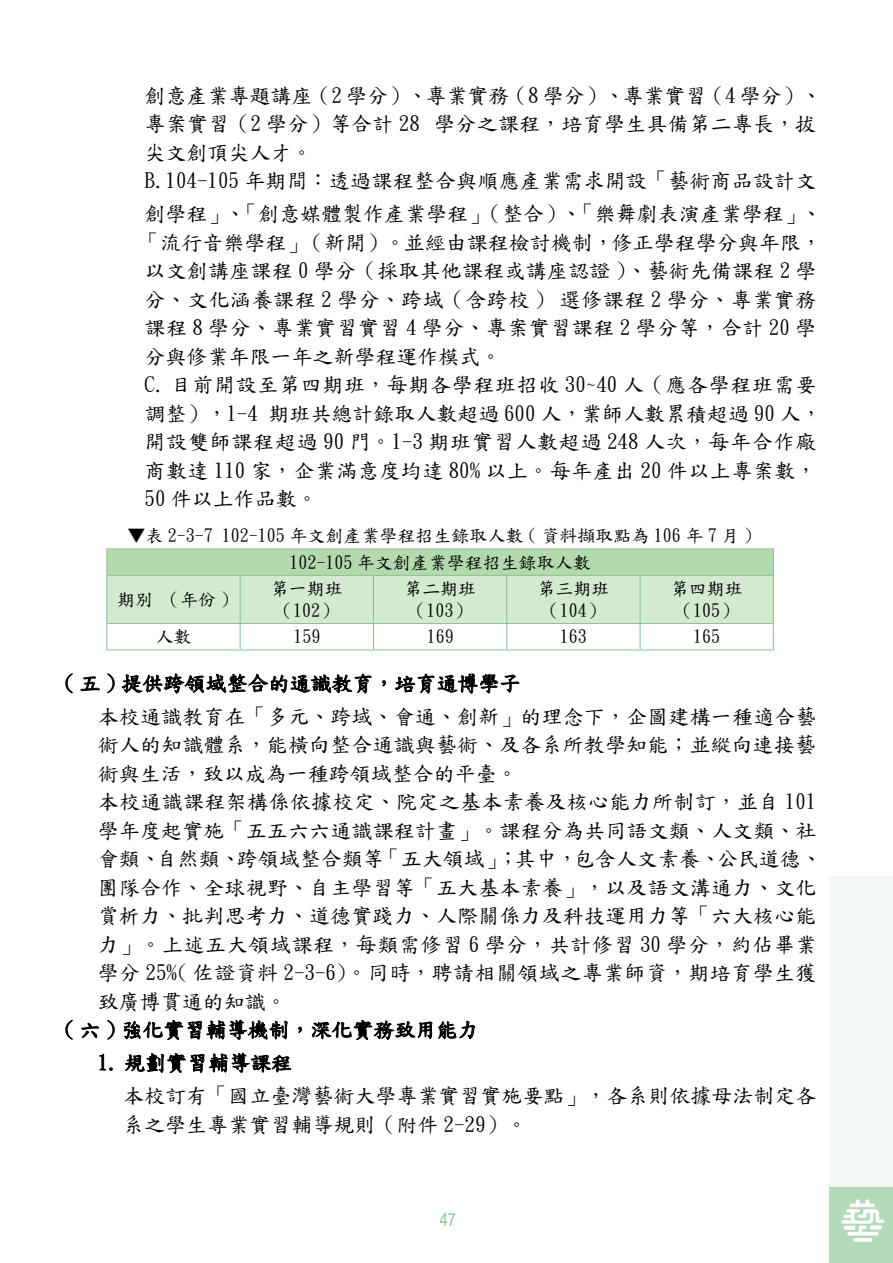
<style>
.page{position:relative;width:893px;height:1263px;background:#fff}
.page>*{position:absolute;margin:0;border:0;box-sizing:border-box;transform-origin:0 0}
.t1{font:21px/28.5px "DF Kai Shu SB Estd BF";letter-spacing:.005em;color:#000}
.t2{font:21px "DF Kai Shu SB Estd BF";letter-spacing:.03em;color:#000}
.t3{font:18px/21.6px "DF Kai Shu SB Estd BF";color:#000}
.t4{font:18px "Arial Narrow";color:#89c997}
</style>
<div class="page">
<div style="left:830px;top:876px;width:63px;height:387px;background:#f3f9f4"></div>
<div style="left:830px;top:1187px;width:63px;height:76px;background:#b2dab8"></div>
<svg style="left:841px;top:1199px;width:43px;height:43px"></svg>
<hr style="left:106px;top:548px;width:134px;height:1px;background:#89c997">
<hr style="left:240px;top:548px;width:133px;height:1px;background:#89c997">
<hr style="left:373px;top:548px;width:134px;height:1px;background:#89c997">
<hr style="left:507px;top:548px;width:133px;height:1px;background:#89c997">
<hr style="left:640px;top:548px;width:134px;height:1px;background:#89c997">
<svg style="left:65px;top:673px;width:8px;height:20px"></svg>
<svg style="left:80px;top:676px;width:20px;height:15px"></svg>
<svg style="left:106px;top:549px;width:668px;height:145px"></svg>
<svg style="left:65px;top:1020px;width:8px;height:20px"></svg>
<svg style="left:81px;top:1023px;width:18px;height:15px"></svg>
<svg style="left:107px;top:1020px;width:8px;height:20px"></svg>
<svg style="left:298px;top:1027px;width:4px;height:6px"></svg>
<svg style="left:312px;top:1020px;width:120px;height:20px"></svg>
<svg style="left:438px;top:1021px;width:37px;height:18px"></svg>
<svg style="left:99px;top:1054px;width:14px;height:17px"></svg>
<svg style="left:124px;top:1019px;width:167px;height:55px"></svg>
<p class="t1" style="left:145px;top:81px;width:679px">創意產業專題講座（2 學分）、專業實務（8 學分）、專業實習（4 學分）、專案實習（2 學分）等合計 28 學分之課程，培育學生具備第二專長，拔尖文創頂尖人才。<br>B.104-105 年期間：透過課程整合與順應產業需求開設「藝術商品設計文</p>
<p class="t1" style="left:139px;top:200px;width:684px">創學程」、「創意媒體製作產業學程」（整合）、「樂舞劇表演產業學程」、「流行音樂學程」（新開）。並經由課程檢討機制，修正學程學分與年限，以文創講座課程 0 學分（採取其他課程或講座認證)、藝術先備課程 2 學分、文化涵養課程 2 學分、跨域（含跨校 ) 選修課程 2 學分、專業實務課程 8 學分、專業實習實習 4 學分、專案實習課程 2 學分等，合計 20 學分與修業年限一年之新學程運作模式。<br>C. 目前開設至第四期班，每期各學程班招收 30~40 人（應各學程班需要調整），1-4 期班共總計錄取人數超過 600 人，業師人數累積超過 90 人，開設雙師課程超過 90 門。1-3 期班實習人數超過 248 人次，每年合作廠商數達 110 家，企業滿意度均達 80% 以上。每年產出 20 件以上專案數，50 件以上作品數。</p>
<p class="t3" style="left:127px;top:522px;width:627px;line-height:27px;text-align:center">▼表 2-3-7 102-105 年文創產業學程招生錄取人數 ( 資料擷取點為 106 年 7 月 )<br>102-105 年文創產業學程招生錄取人數</p>
<p class="t3" style="left:117px;top:589px;width:114px">期別 （年份 )</p>
<p class="t3" style="left:271px;top:578px;width:73px">第一期班（102）</p>
<p class="t3" style="left:404px;top:578px;width:73px">第二期班（103）</p>
<p class="t3" style="left:537px;top:578px;width:73px">第三期班（104）</p>
<p class="t3" style="left:671px;top:578px;width:73px">第四期班（105）</p>
<p class="t3" style="left:156px;top:626px;width:37px">人數</p>
<p class="t3" style="left:293px;top:626px;width:28px">159</p>
<p class="t3" style="left:427px;top:626px;width:28px">169</p>
<p class="t3" style="left:560px;top:626px;width:28px">163</p>
<p class="t3" style="left:693px;top:626px;width:28px">165</p>
<p class="t1" style="left:98px;top:667px;width:720px;line-height:33px;text-indent:-34px">( 五 ) 提供跨領域整合的通識教育，培育通博學子<br>本校通識教育在「多元、跨域、會通、創新」的理念下，企圖建構一種適合藝</p>
<p class="t1" style="left:98px;top:730px;width:720px">術人的知識體系，能橫向整合通識與藝術、及各系所教學知能；並縱向連接藝</p>
<p class="t1" style="left:98px;top:759px;width:422px">術與生活，致以成為一種跨領域整合的平臺。</p>
<p class="t1" style="left:98px;top:787px;width:720px">本校通識課程架構係依據校定、院定之基本素養及核心能力所制訂，並自 101</p>
<p class="t1" style="left:98px;top:816px;width:720px">學年度起實施「五五六六通識課程計畫」。課程分為共同語文類、人文類、社</p>
<p class="t1" style="left:98px;top:844px;width:725px">會類、自然類、跨領域整合類等「五大領域」；其中，包含人文素養、公民道德、</p>
<p class="t1" style="left:98px;top:873px;width:720px">團隊合作、全球視野、自主學習等「五大基本素養」，以及語文溝通力、文化</p>
<p class="t1" style="left:98px;top:901px;width:720px">賞析力、批判思考力、道德實踐力、人際關係力及科技運用力等「六大核心能</p>
<p class="t2" style="left:98px;top:934px;width:720px">力」。上述五大領域課程，每類需修習 6 學分，共計修習 30 學分，約佔畢業</p>
<p class="t1" style="left:98px;top:958px;width:720px">學分 25%( 佐證資料 2-3-6)。同時，聘請相關領域之專業師資，期培育學生獲</p>
<p class="t1" style="left:98px;top:987px;width:191px">致廣博貫通的知識。</p>
<p class="t1" style="left:64px;top:1015px;width:416px">( 六 ) 強化實習輔導機制，深化實務致用能力</p>
<p class="t1" style="left:123px;top:1046px;width:695px;line-height:33px;text-indent:-26px">1. 規劃實習輔導課程<br>本校訂有「國立臺灣藝術大學專業實習實施要點」，各系則依據母法制定各</p>
<p class="t1" style="left:123px;top:1110px;width:406px">系之學生專業實習輔導規則（附件 2-29）。</p>
<p class="t4" style="left:440px;top:1207px;width:18px">47</p>
</div>
